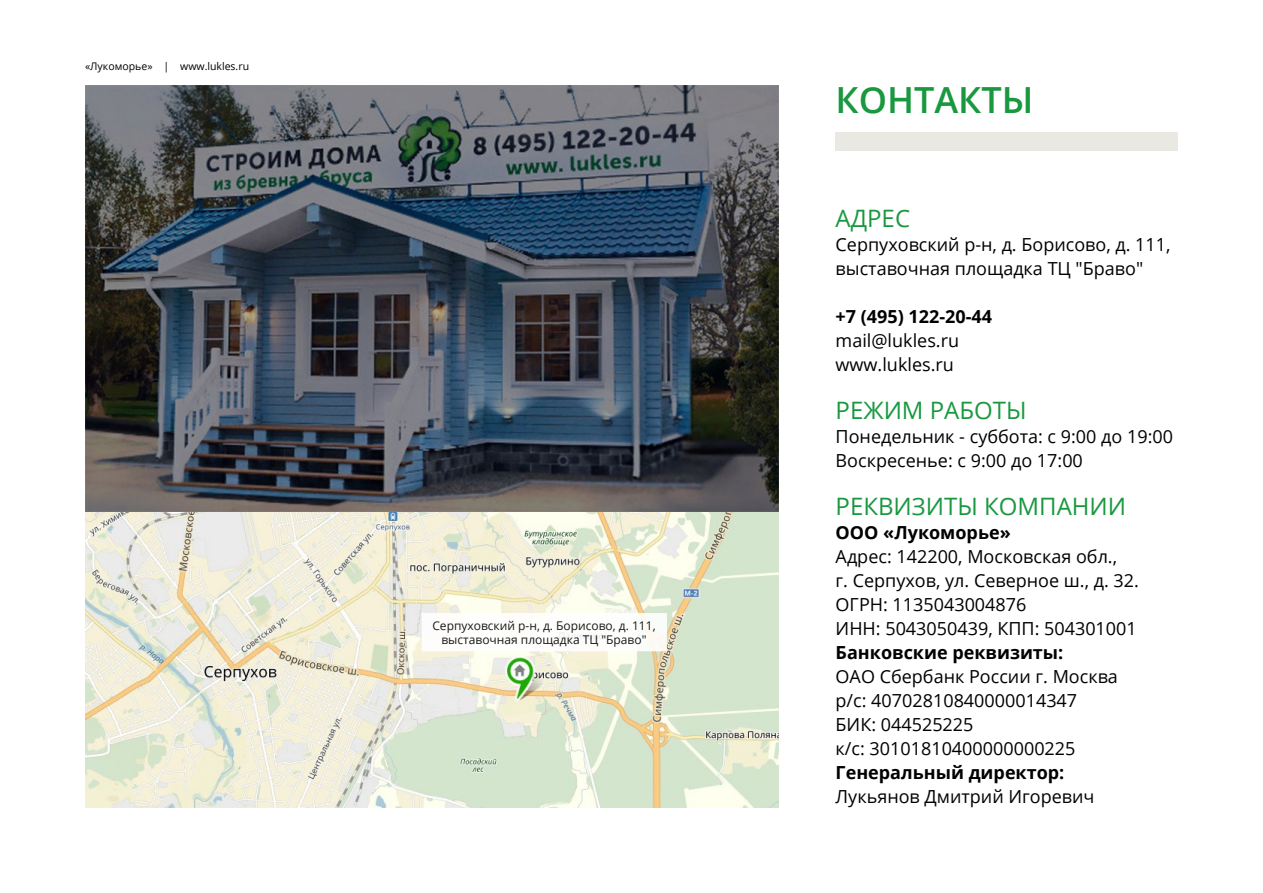
<style>
.page{position:relative;width:1263px;height:893px;background:#fff}
.page>*{position:absolute;margin:0;border:0;box-sizing:border-box;transform-origin:0 0}
.t1{font:600 36px "Open Sans";color:#19983f}
.t2{font:24px "Open Sans";color:#19983f}
.t3{font:18px/24px "Open Sans";color:#000}
.t4{font:700 18px "Open Sans";color:#000}
.t5{font:12px/14.4px "Open Sans";color:#000;text-align:center}
.t6{font:10.5px "Open Sans";color:#000}
</style>
<div class="page">
<div style="left:836px;top:132px;width:342px;height:18px;background:#eae8e3"></div>
<img style="left:85px;top:85px;width:693px;height:723px">
<svg style="left:422px;top:613px;width:245px;height:38px"></svg>
<p class="t6" style="left:85px;top:59px;width:166px">«Лукоморье» | www.lukles.ru</p>
<p class="t5" style="left:432px;top:618px;width:225px">Серпуховский р-н, д. Борисово, д. 111, выставочная площадка ТЦ "Браво"</p>
<h1 class="t1" style="left:836px;top:75px;width:76px">конта</h1>
<h1 class="t1" style="left:958px;top:75px;width:77px">кты</h1>
<h2 class="t2" style="left:836px;top:202px;width:76px">АДРЕС</h2>
<p class="t3" style="left:836px;top:232px;width:336px">Серпуховский р-н, д. Борисово, д. 111, выставочная площадка ТЦ "Браво"</p>
<p class="t4" style="left:836px;top:303px;width:158px">+7 (495) 122-20-44</p>
<p class="t3" style="left:836px;top:328px;width:125px">mail@lukles.ru www.lukles.ru</p>
<h2 class="t2" style="left:836px;top:394px;width:193px">Режимработы</h2>
<p class="t3" style="left:836px;top:424px;width:339px">Понедельник - суббота: с 9:00 до 19:00<br>Воскресенье: с 9:00 до 17:00</p>
<h2 class="t2" style="left:836px;top:490px;width:59px">РЕКВИЗИ</h2>
<h2 class="t2" style="left:944px;top:490px;width:163px">ТЫ КОМПАНИИ</h2>
<p class="t4" style="left:836px;top:519px;width:177px">ООО «Лукоморье»</p>
<p class="t3" style="left:836px;top:544px;width:305px">Адрес: 142200, Московская обл.,<br>г. Серпухов, ул. Северное ш., д. 32.<br>ОГРН: 1135043004876<br>И НН: 5043050439, КПП: 504301001</p>
<p class="t4" style="left:836px;top:639px;width:229px">Банковские реквизиты:</p>
<p class="t3" style="left:836px;top:664px;width:284px">ОАО Сбербанк России г. Москва р/с: 40702810840000014347<br>БИ К: 044525225<br>к/с: 30101810400000000225</p>
<p class="t4" style="left:836px;top:759px;width:230px">Генеральный директор:</p>
<p class="t3" style="left:836px;top:784px;width:260px">Лукьянов Дмитрий И горевич</p>
</div>
